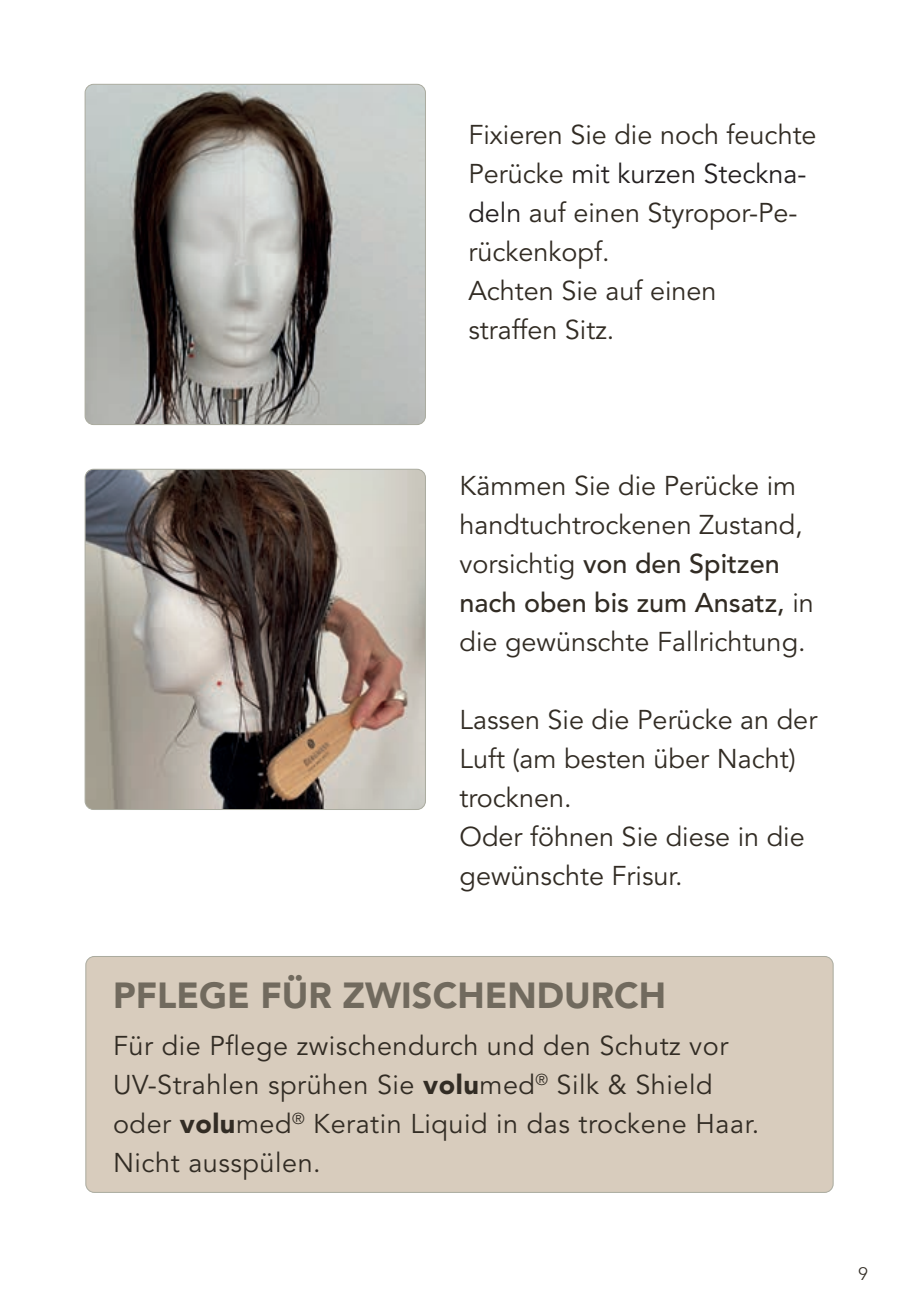
<style>
.page{position:relative;width:919px;height:1310px;background:#fff}
.page>*{position:absolute;margin:0;border:0;box-sizing:border-box;transform-origin:0 0}
.t1{font:900 36px "Avenir LT Std";color:#716a5e}
.t2{font:27px/39px "Avenir LT Std";color:#322c24}
.t3{font:27px/39px "Avenir LT Std";letter-spacing:.02em;color:#322c24}
.t4{font:300 18px "Avenir LT Std";color:#322c24}
.s1{color:#231f20}
.s2{font-weight:500}
.s3{font-weight:900}
</style>
<div class="page">
<div style="left:86px;top:956px;width:747px;height:236px;background:#d8ccbd;border-radius:9px"></div>
<div style="left:85px;top:956px;width:748px;height:236px;border:1px solid #aaab9f;border-radius:9px"></div>
<img style="left:85px;top:84px;width:340px;height:340px">
<div style="left:85px;top:84px;width:341px;height:341px;border:1px solid #aaab9f;border-radius:9px"></div>
<img style="left:85px;top:469px;width:340px;height:340px">
<div style="left:85px;top:469px;width:341px;height:341px;border:1px solid #aaab9f;border-radius:9px"></div>
<p class="t2" style="left:468px;top:116px;width:350px">Fixieren Sie die noch feuchte<br>Perücke <span class="s1">mit kurzen Steckna&shy;deln</span> auf einen Styropor-Pe&shy;rückenkopf.<br>Achten Sie auf einen<br>straffen Sitz.</p>
<p class="t2" style="left:459px;top:467px;width:356px">Kämmen Sie die Perücke im handtuchtrockenen Zustand, vorsichtig <span class="s2">von den Spitzen nach oben bis zum Ansatz,</span> in die gewünschte Fallrichtung.</p>
<p class="t2" style="left:459px;top:701px;width:359px">Lassen Sie die Perücke an der<br>Luft (am besten über Nacht) trocknen.<br>Oder föhnen Sie diese in die gewünschte Frisur.</p>
<h1 class="t1" style="left:113px;top:973px;width:554px">PFLEGE FÜR ZWISCHENDURCH</h1>
<p class="t3" style="left:113px;top:1027px;width:647px">Für die Pflege zwischendurch und den Schutz vor UV-Strahlen sprühen Sie <span class="s3">volu</span>med<sup>®</sup> Silk &amp; Shield oder <span class="s3">volu</span>med<sup>®</sup> Keratin Liquid in das trockene Haar.<br>Nicht ausspülen.</p>
<p class="t4" style="left:858px;top:1263px;width:11px">9</p>
</div>
